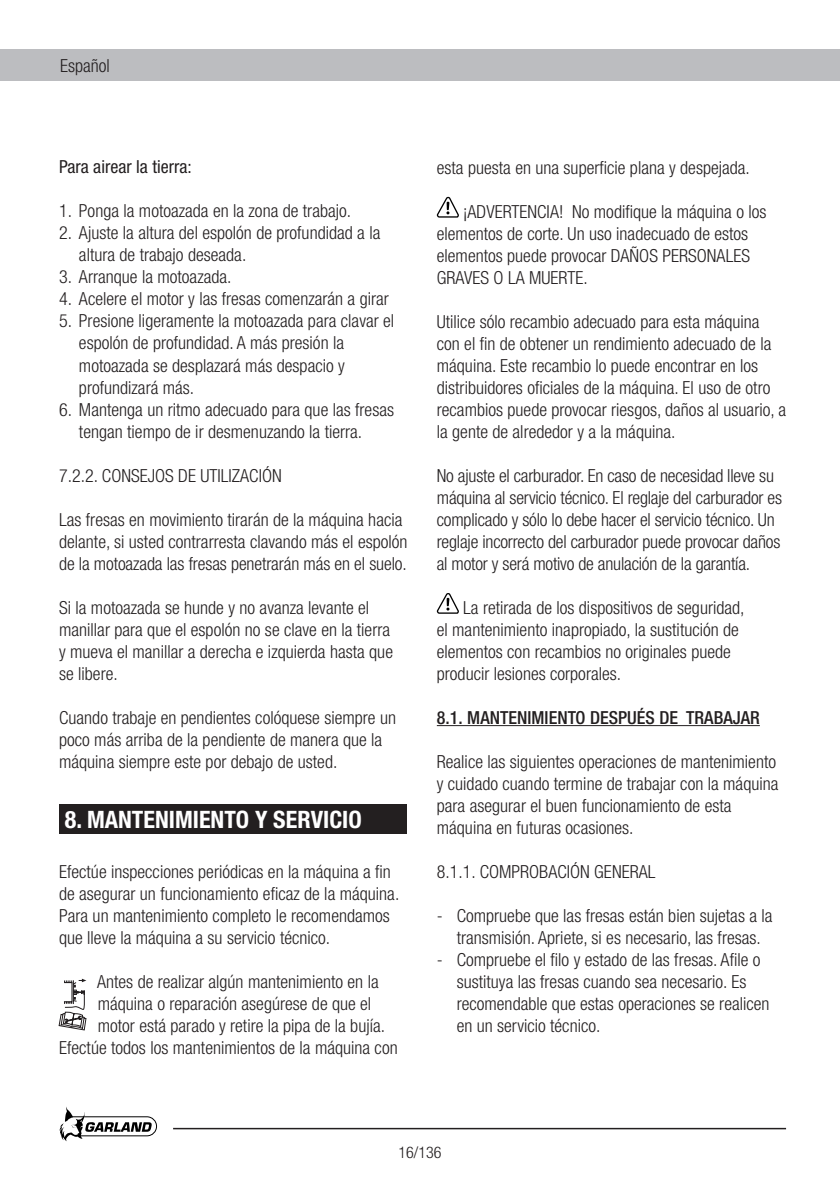
<style>
.page{position:relative;width:840px;height:1191px;background:#fff}
.page>*{position:absolute;margin:0;border:0;box-sizing:border-box;transform-origin:0 0}
.t1{font:700 condensed 24px "Helvetica Neue";color:#fff}
.t2{font:300 condensed 18px/22px "Helvetica Neue";color:#231f20}
.t3{font:500 condensed 18px "Helvetica Neue";color:#231f20}
.t4{font:condensed 18px "Helvetica Neue";color:#231f20}
.t5{font:300 condensed 16px "Helvetica Neue";color:#231f20}
</style>
<div class="page">
<div style="left:0;top:50px;width:839px;height:31px;background:#bcbdc0"></div>
<svg style="left:59px;top:1107px;width:98px;height:34px"></svg>
<hr style="left:173px;top:1127px;width:612px;height:2px;background:#231f20">
<div style="left:59px;top:804px;width:347px;height:29px;background:#231f20"></div>
<svg style="left:58px;top:978px;width:29px;height:52px"></svg>
<hr style="left:436px;top:725px;width:323px;height:1px;background:#231f20">
<svg style="left:436px;top:197px;width:23px;height:21px"></svg>
<svg style="left:436px;top:593px;width:23px;height:21px"></svg>
<p class="t2" style="left:60px;top:55px;width:51px">Español</p>
<p class="t4" style="left:59px;top:157px;width:134px">Para airear la tierra:</p>
<p class="t2" style="left:59px;top:200px;width:293px">1. Ponga la motoazada en la zona de trabajo.</p>
<p class="t2" style="left:79px;top:222px;width:303px;text-indent:-20px">2. Ajuste la altura del espolón de profundidad a la altura de trabajo deseada.</p>
<p class="t2" style="left:59px;top:266px;width:174px">3. Arranque la motoazada.</p>
<p class="t2" style="left:59px;top:288px;width:331px">4. Acelere el motor y las fresas comenzarán a girar</p>
<p class="t2" style="left:79px;top:310px;width:316px;text-indent:-20px">5. Presione ligeramente la motoazada para clavar el espolón de profundidad. A más presión la motoazada se desplazará más despacio y profundizará más.</p>
<p class="t2" style="left:79px;top:398px;width:316px;text-indent:-20px">6. Mantenga un ritmo adecuado para que las fresas tengan tiempo de ir desmenuzando la tierra.</p>
<p class="t2" style="left:59px;top:464px;width:224px">7.2.2. CONSEJOS DE UTILIZACIÓN</p>
<p class="t2" style="left:59px;top:508px;width:350px">Las fresas en movimiento tirarán de la máquina hacia delante, si usted contrarresta clavando más el espolón de la motoazada las fresas penetrarán más en el suelo.</p>
<p class="t2" style="left:59px;top:596px;width:335px">Si la motoazada se hunde y no avanza levante el manillar para que el espolón no se clave en la tierra y mueva el manillar a derecha e izquierda hasta que se libere.</p>
<p class="t2" style="left:59px;top:706px;width:338px">Cuando trabaje en pendientes colóquese siempre un poco más arriba de la pendiente de manera que la máquina siempre este por debajo de usted.</p>
<h1 class="t1" style="left:65px;top:805px;width:298px">8. MANTENIMIENTO Y SERVICIO</h1>
<p class="t2" style="left:59px;top:860px;width:341px">Efectúe inspecciones periódicas en la máquina a fin de asegurar un funcionamiento eficaz de la máquina.<br>Para un mantenimiento completo le recomendamos que lleve la máquina a su servicio técnico.</p>
<p class="t2" style="left:97px;top:970px;width:283px">Antes de realizar algún mantenimiento en la</p>
<p class="t2" style="left:98px;top:992px;width:275px">máquina o reparación asegúrese de que el</p>
<p class="t2" style="left:98px;top:1014px;width:289px">motor está parado y retire la pipa de la bujía.</p>
<p class="t2" style="left:59px;top:1036px;width:340px">Efectúe todos los mantenimientos de la máquina con</p>
<p class="t2" style="left:436px;top:156px;width:314px">esta puesta en una superficie plana y despejada.</p>
<p class="t2" style="left:436px;top:200px;width:331px;text-indent:26px">¡ADVERTENCIA! No modifique la máquina o los elementos de corte. Un uso inadecuado de estos elementos puede provocar DAÑOS PERSONALES GRAVES O LA MUERTE.</p>
<p class="t2" style="left:436px;top:310px;width:350px">Utilice sólo recambio adecuado para esta máquina con el fin de obtener un rendimiento adecuado de la máquina. Este recambio lo puede encontrar en los distribuidores oficiales de la máquina. El uso de otro recambios puede provocar riesgos, daños al usuario, a la gente de alrededor y a la máquina.</p>
<p class="t2" style="left:436px;top:464px;width:346px">No ajuste el carburador. En caso de necesidad lleve su máquina al servicio técnico. El reglaje del carburador es complicado y sólo lo debe hacer el servicio técnico. Un reglaje incorrecto del carburador puede provocar daños al motor y será motivo de anulación de la garantía.</p>
<p class="t2" style="left:436px;top:596px;width:309px;text-indent:26px">La retirada de los dispositivos de seguridad, el mantenimiento inapropiado, la sustitución de elementos con recambios no originales puede producir lesiones corporales.</p>
<p class="t3" style="left:436px;top:706px;width:324px">8.1. MANTENIMIENTO DESPUÉS DE TRABAJAR</p>
<p class="t2" style="left:436px;top:750px;width:343px">Realice las siguientes operaciones de mantenimiento y cuidado cuando termine de trabajar con la máquina para asegurar el buen funcionamiento de esta máquina en futuras ocasiones.</p>
<p class="t2" style="left:436px;top:860px;width:220px">8.1.1. COMPROBACIÓN GENERAL</p>
<p class="t2" style="left:436px;top:904px;width:337px;text-align:center">- Compruebe que las fresas están bien sujetas a la transmisión. Apriete, si es necesario, las fresas.</p>
<p class="t2" style="left:456px;top:948px;width:314px;text-indent:-20px">- Compruebe el filo y estado de las fresas. Afile o sustituya las fresas cuando sea necesario. Es recomendable que estas operaciones se realicen en un servicio técnico.</p>
<p class="t5" style="left:398px;top:1143px;width:45px">16/136</p>
</div>
